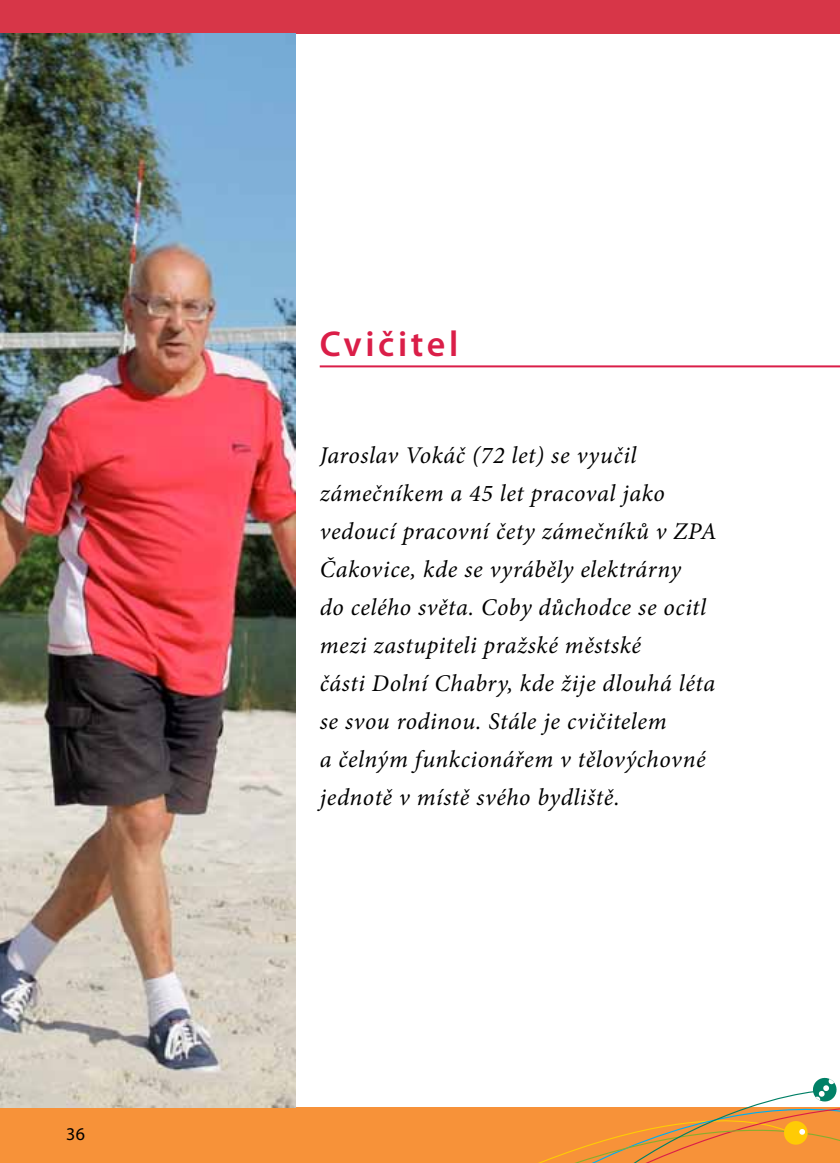
<style>
.page{position:relative;width:840px;height:1163px;background:#fff}
.page>*{position:absolute;margin:0;border:0;box-sizing:border-box;transform-origin:0 0}
.t1{font:600 36px "Myriad Pro";letter-spacing:.1em;color:#da1e48}
.t2{font:italic 24px/38px "Minion Pro";letter-spacing:.025em;color:#000}
.t3{font:18px "Myriad Pro";color:#000}
</style>
<div class="page">
<div style="left:0;top:1107px;width:839px;height:55px;background:#f79239"></div>
<div style="left:0;top:0;width:839px;height:33px;background:#d73648"></div>
<hr style="left:319px;top:365px;width:520px;height:2px;background:#da1e48">
<img style="left:0;top:33px;width:295px;height:1074px">
<svg style="left:541px;top:1077px;width:299px;height:85px"></svg>
<p class="t3" style="left:66px;top:1122px;width:21px">36</p>
<h1 class="t1" style="left:319px;top:321px;width:140px">Cvičitel</h1>
<p class="t2" style="left:319px;top:436px;width:398px">Jaroslav Vokáč (72 let) se vyučil zámečníkem a 45 let pracoval jako vedoucí pracovní čety zámečníků v ZPA Čakovice, kde se vyráběly elektrárny<br>do celého světa. Coby důchodce se ocitl mezi zastupiteli pražské městské<br>části Dolní Chabry, kde žije dlouhá léta se svou rodinou. Stále je cvičitelem<br>a čelným funkcionářem v tělovýchovné jednotě v místě svého bydliště.</p>
</div>
